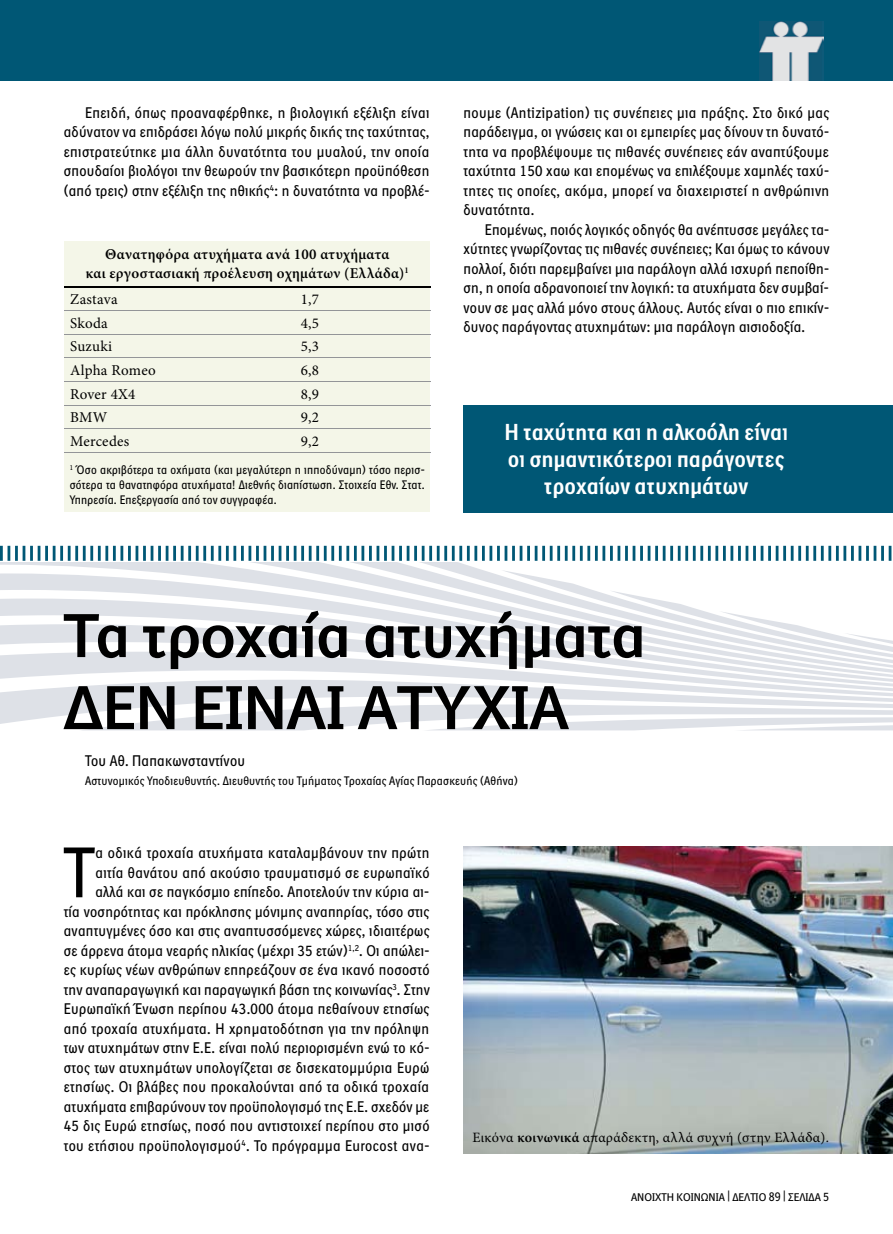
<style>
.page{position:relative;width:893px;height:1234px;background:#fff}
.page>*{position:absolute;margin:0;border:0;box-sizing:border-box;transform-origin:0 0}
.t1{font:69.6px "BI Sans Condensed Greek";color:#000}
.t2{font:700 60px/72px "BI Sans Greek";color:#000}
.t3{font:700 22.5px/27px "BI Sans Condensed Greek";letter-spacing:.015em;color:#fff;text-align:center}
.t4{font:15px/19.5px "BI Sans Condensed Greek";letter-spacing:.015em;color:#000;text-align:justify}
.t5{font:600 15px/19.5px "Minion Pro";letter-spacing:.02em;color:#000;text-align:center}
.t6{font:15px "Minion Pro";letter-spacing:.02em;color:#000}
.t7{font:14.25px "Minion Pro";letter-spacing:.02em;color:#000}
.t8{font:12px/15px "BI Sans Condensed Greek";letter-spacing:.015em;color:#000;text-align:justify}
.t9{font:10.8px "BI Sans Condensed Greek";color:#000;scale:1.11 1}
.s1{font-style:inherit}
.s2{font-weight:600}
.s3{font-size:12px}
.s4{font-size:12.6px}
</style>
<div class="page">
<svg style="left:0;top:562px;width:515px;height:11px;fill:#dee1e7"></svg>
<svg style="left:0;top:573px;width:592px;height:17px;fill:#dee1e7"></svg>
<svg style="left:0;top:590px;width:893px;height:140px"></svg>
<div style="left:0;top:0;width:893px;height:81px;background:#005775"></div>
<svg style="left:0;top:545px;width:892px;height:15px"></svg>
<div style="left:64px;top:241px;width:365px;height:271px;background:#f4f6e8"></div>
<hr style="left:64px;top:310px;width:230px;height:1px;background:#939598">
<hr style="left:294px;top:310px;width:137px;height:1px;background:#939598">
<hr style="left:64px;top:334px;width:230px;height:1px;background:#939598">
<hr style="left:294px;top:334px;width:137px;height:1px;background:#939598">
<hr style="left:64px;top:357px;width:230px;height:1px;background:#939598">
<hr style="left:294px;top:357px;width:137px;height:1px;background:#939598">
<hr style="left:64px;top:381px;width:230px;height:1px;background:#939598">
<hr style="left:294px;top:381px;width:137px;height:1px;background:#939598">
<hr style="left:64px;top:405px;width:230px;height:1px;background:#939598">
<hr style="left:294px;top:405px;width:137px;height:1px;background:#939598">
<hr style="left:64px;top:286px;width:230px;height:1px;background:#000">
<hr style="left:294px;top:286px;width:137px;height:1px;background:#000">
<hr style="left:64px;top:428px;width:230px;height:1px;background:#939598">
<hr style="left:294px;top:428px;width:137px;height:1px;background:#939598">
<hr style="left:64px;top:452px;width:230px;height:1px;background:#939598">
<hr style="left:294px;top:452px;width:137px;height:1px;background:#939598">
<div style="left:463px;top:405px;width:430px;height:107px;background:#005775"></div>
<img style="left:463px;top:846px;width:430px;height:306px">
<img style="left:760px;top:21px;width:64px;height:60px">
<p class="t4" style="left:64px;top:103px;width:367px;text-indent:21px">Επειδή, όπως προαναφέρθηκε, η βιολογική εξέλιξη είναι αδύνατον να επιδράσει λόγω πολύ μικρής δικής της ταχύτητας, επιστρατεύτηκε μια άλλη δυνατότητα του μυαλού, την οποία σπουδαίοι βιολόγοι την θεωρούν την βασικότερη προϋπόθεση (από τρεις) στην εξέλιξη της ηθικής<sup>4</sup>: η δυνατότητα να προβλέ-</p>
<p class="t5" style="left:86px;top:244px;width:325px">θανατηφόρα ατυχήματα ανά 100 ατυχήματα<br>και εργοστασιακή προέλευση οχημάτων (ελλάδα)<sup>1</sup></p>
<p class="t6" style="left:70px;top:289px;width:49px">Zastava</p>
<p class="t6" style="left:301px;top:289px;width:20px">1,7</p>
<p class="t6" style="left:70px;top:313px;width:39px">Skoda</p>
<p class="t6" style="left:301px;top:313px;width:20px">4,5</p>
<p class="t6" style="left:70px;top:336px;width:44px">Suzuki</p>
<p class="t6" style="left:301px;top:336px;width:20px">5,3</p>
<p class="t6" style="left:70px;top:360px;width:87px">Alpha Romeo</p>
<p class="t6" style="left:301px;top:360px;width:20px">6,8</p>
<p class="t6" style="left:70px;top:384px;width:67px">Rover 4X4</p>
<p class="t6" style="left:301px;top:384px;width:20px">8,9</p>
<p class="t6" style="left:70px;top:407px;width:39px">ΒΜW</p>
<p class="t6" style="left:301px;top:407px;width:20px">9,2</p>
<p class="t6" style="left:70px;top:431px;width:61px">Mercedes</p>
<p class="t6" style="left:301px;top:431px;width:20px">9,2</p>
<p class="t8" style="left:70px;top:462px;width:357px"><sup>1</sup> Όσο ακριβότερα τα οχήματα (και μεγαλύτερη η ιπποδύναμη) τόσο περισ&shy;σότερα τα θανατηφόρα ατυχήματα! Διεθνής διαπίστωση. Στοιχεία Εθν. Στατ.<br>Υπηρεσία. Επεξεργασία από τον συγγραφέα.</p>
<p class="t4" style="left:463px;top:103px;width:367px">πουμε (Antizipation) τις συνέπειες μια πράξης. Στο δικό μας παράδειγμα, οι γνώσεις και οι εμπειρίες μας δίνουν τη δυνατό&shy;τητα να προβλέψουμε τις πιθανές συνέπειες εάν αναπτύξουμε ταχύτητα 150 χαω και επομένως να επιλέξουμε χαμηλές ταχύ&shy;τητες τις οποίες, ακόμα, μπορεί να διαχειριστεί η ανθρώπινη δυνατότητα.</p>
<p class="t4" style="left:463px;top:220px;width:368px;text-indent:21px">Επομένως, ποιός λογικός οδηγός θα ανέπτυσσε μεγάλες τα&shy;χύτητες γνωρίζοντας τις πιθανές συνέπειες; Και όμως το κάνουν πολλοί, διότι παρεμβαίνει μια παράλογη αλλά ισχυρή πεποίθη&shy;ση, η οποία αδρανοποιεί την λογική: τα ατυχήματα δεν συμβαί&shy;νουν σε μας αλλά μόνο στους άλλους. Αυτός είναι ο πιο επικίν&shy;δυνος παράγοντας ατυχημάτων: μια παράλογη αισιοδοξία.</p>
<h3 class="t3" style="left:505px;top:418px;width:285px">Η ταχύτητα και η αλκοόλη είναι οι σηµαντικότεροι παράγοντες τροχαίων ατυχηµάτων</h3>
<h2 class="t2" style="left:64px;top:599px;width:584px">Τα τροχαία ατυχήματα <span class="s1">∆ΕΝ ΕΙΝΑΙ</span> ΑΤΥΧΙΑ</h2>
<p class="t4" style="left:85px;top:750px;width:162px">Του Αθ. Παπακωνσταντίνου</p>
<p class="t8" style="left:85px;top:773px;width:434px">Αστυνομικός Υποδιευθυντής. Διευθυντής του Τμήματος Τροχαίας Αγίας Παρασκευής (Αθήνα)</p>
<p class="t4" style="left:64px;top:843px;width:368px;text-align:right">α οδικά τροχαία ατυχήματα καταλαμβάνουν την πρώτη<br>αιτία θανάτου από ακούσιο τραυματισμό σε ευρωπαϊκό<br>αλλά και σε παγκόσμιο επίπεδο. Αποτελούν την κύρια αι-<br>τία νοσηρότητας και πρόκλησης μόνιμης αναπηρίας, τόσο στις αναπτυγμένες όσο και στις αναπτυσσόμενες χώρες, ιδιαιτέρως σε άρρενα άτομα νεαρής ηλικίας (μέχρι 35 ετών)<sup>1,2</sup>. Οι απώλει&shy;ες κυρίως νέων ανθρώπων επηρεάζουν σε ένα ικανό ποσοστό την αναπαραγωγική και παραγωγική βάση της κοινωνίας<sup>3</sup>. Στην Ευρωπαϊκή Ένωση περίπου 43.000 άτομα πεθαίνουν ετησίως από τροχαία ατυχήματα. H χρηματοδότηση για την πρόληψη των ατυχημάτων στην Ε.Ε. είναι πολύ περιορισμένη ενώ το κό&shy;στος των ατυχημάτων υπολογίζεται σε δισεκατομμύρια Ευρώ ετησίως. Οι βλάβες που προκαλούνται από τα οδικά τροχαία ατυχήματα επιβαρύνουν τον προϋπολογισμό της Ε.Ε. σχεδόν με 45 δις Ευρώ ετησίως, ποσό που αντιστοιχεί περίπου στο μισό του ετήσιου προϋπολογισμού<sup>4</sup>. Το πρόγραμμα Eurocost ανα-</p>
<h1 class="t1" style="left:64px;top:832px;width:32px">Τ</h1>
<p class="t7" style="left:472px;top:1127px;width:358px">Εικόνα <span class="s2">κοινωνικά</span> απαράδεκτη, αλλά συχνή (στην Ελλάδα).</p>
<p class="t9" style="left:631px;top:1190px;width:180px">ΑΝΟΙΧΤΗ ΚΟΙΝΩΝΙΑ <span class="s3">|</span> ΔΕΛΤΙΟ <span class="s4">89</span> <span class="s3">|</span> ΣΕΛΙΔΑ <span class="s3">5</span></p>
</div>
